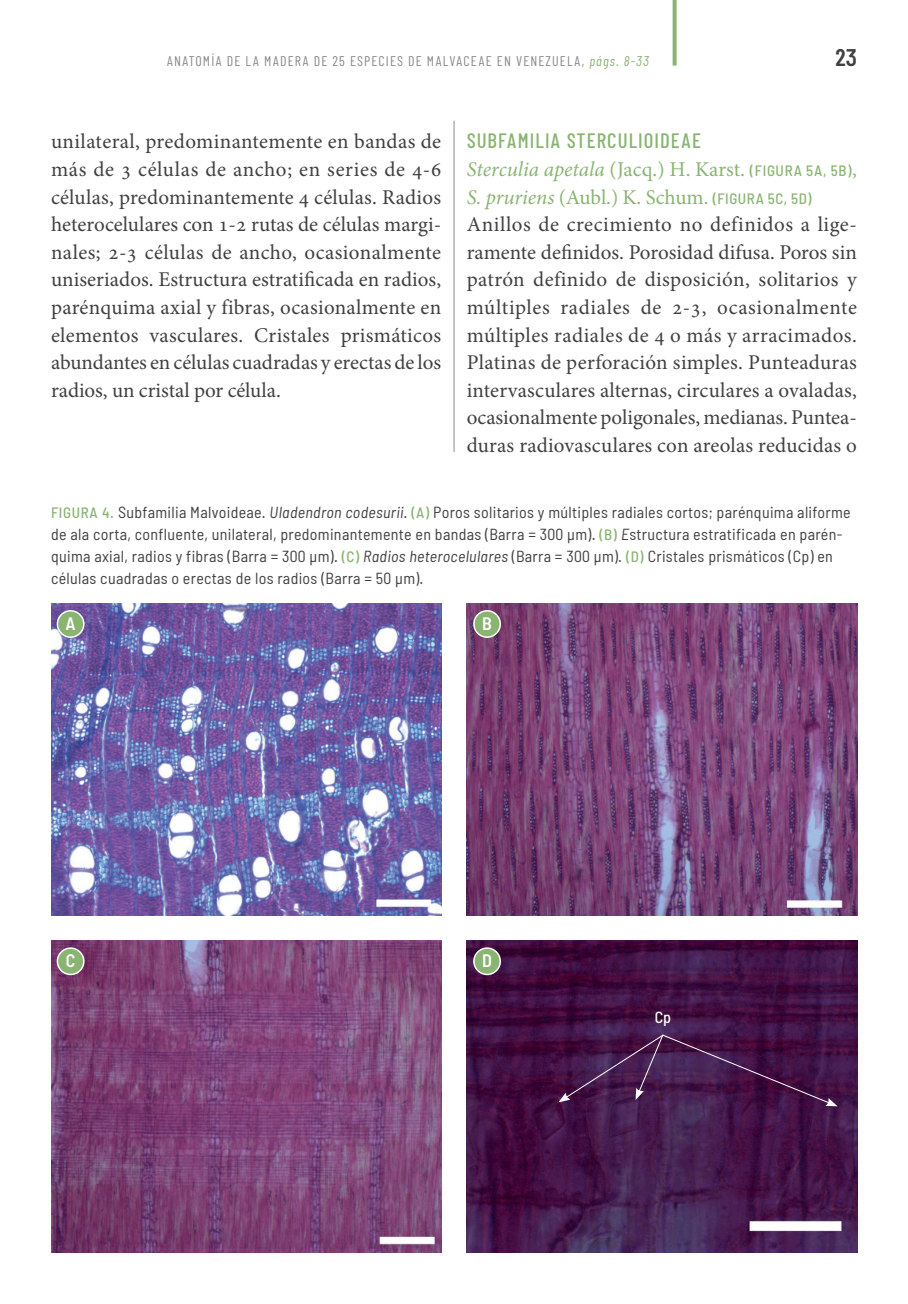
<style>
.page{position:relative;width:908px;height:1304px;background:#fff}
.page>*{position:absolute;margin:0;border:0;box-sizing:border-box;transform-origin:0 0}
.t1{font:600 24px "Barlow Condensed";color:#403f41}
.t2{font:21px/27.6px "Minion Pro";letter-spacing:.01em;color:#403f41;text-align:justify}
.t3{font:500 20.8px "Barlow Condensed";letter-spacing:.05em;color:#89b471}
.t4{font:600 semi-condensed 18px "Barlow";color:#fff}
.t5{font:semi-condensed 16px/22px "Barlow";letter-spacing:.02em;color:#403f41}
.t6{font:500 semi-condensed 16px "Barlow";color:#fff}
.t7{font:14px "Barlow Condensed";letter-spacing:.08em;color:#898b8b}
.s1{font-style:italic;color:#89b471}
.s2{color:#89b471}
.s3{font-family:"Barlow";font-weight:500;font-stretch:semi-condensed;font-size:15px;color:#89b471}
.s4{font-weight:500;font-size:15px;color:#89b471}
.s5{font-style:italic}
</style>
<div class="page">
<svg style="left:672px;top:0;width:4px;height:66px"></svg>
<img style="left:51px;top:603px;width:390px;height:312px">
<img style="left:466px;top:603px;width:390px;height:312px">
<img style="left:51px;top:940px;width:390px;height:312px">
<img style="left:466px;top:940px;width:390px;height:312px">
<svg style="left:558px;top:1034px;width:279px;height:72px;background:#471b4b"></svg>
<div style="left:57px;top:610px;width:27px;height:28px;background:#89b471;border:2px solid #fff;border-radius:50%"></div>
<div style="left:473px;top:610px;width:28px;height:28px;background:#89b471;border:2px solid #fff;border-radius:50%"></div>
<div style="left:57px;top:947px;width:27px;height:28px;background:#89b471;border:2px solid #fff;border-radius:50%"></div>
<div style="left:473px;top:947px;width:28px;height:28px;background:#89b471;border:2px solid #fff;border-radius:50%"></div>
<hr style="left:453px;top:121px;width:1px;height:331px;background:#898b8b">
<p class="t7" style="left:167px;top:52px;width:483px">ANATOMÍA DE LA MADERA DE 25 ESPECIES DE MALVACEAE EN VENEZUELA, <span class="s1">págs. 8-33</span></p>
<p class="t1" style="left:835px;top:42px;width:23px">23</p>
<p class="t2" style="left:51px;top:130px;width:391px">unilateral, predominantemente en bandas de más de 3 células de ancho; en series de 4-6 células, predominantemente 4 células. Radios heterocelulares con 1-2 rutas de células margi‐ nales; 2-3 células de ancho, ocasionalmente uniseriados. Estructura estratificada en radios, parénquima axial y fibras, ocasionalmente en elementos vasculares. Cristales prismáticos abundantes en células cuadradas y erectas de los radios, un cristal por célula.</p>
<p class="t3" style="left:466px;top:128px;width:236px">SUBFAMILIA STERCULIOIDEAE</p>
<p class="t2" style="left:466px;top:157px;width:391px;text-align:left"><span class="s1">Sterculia apetala</span> <span class="s2">(Jacq.) H. Karst.</span> <span class="s3">(FIGURA 5A, 5B)</span><span class="s2">, </span><span class="s1">S. pruriens</span> <span class="s2">(Aubl.) K. Schum.</span> <span class="s3">(FIGURA 5C, 5D)<br></span>Anillos de crecimiento no definidos a lige&shy;ramente definidos. Porosidad difusa. Poros sin patrón definido de disposición, solitarios y múltiples radiales de 2-3, ocasionalmente múltiples radiales de 4 o más y arracimados.<br>Platinas de perforación simples. Punteaduras intervasculares alternas, circulares a ovaladas, ocasionalmente poligonales, medianas. Puntea‐ duras radiovasculares con areolas reducidas o</p>
<p class="t5" style="left:51px;top:501px;width:800px"><span class="s4">FIGURA 4.</span> Subfamilia Malvoideae. <span class="s5">Uladendron codesurii.</span> <span class="s4">(A)</span> Poros solitarios y múltiples radiales cortos; parénquima aliforme de ala corta, confluente, unilateral, predominantemente en bandas (Barra = 300 µm). <span class="s4">(B)</span> <span class="s5">E</span>structura estratificada en parén&shy;quima axial, radios y fibras (Barra = 300 µm). <span class="s4">(C)</span> <span class="s5">Radios heterocelulares</span> (Barra = 300 µm). <span class="s4">(D)</span> Cristales prismáticos (Cp) en células cuadradas o erectas de los radios (Barra = 50 µm).</p>
<p class="t4" style="left:65px;top:612px;width:12px">A</p>
<p class="t4" style="left:482px;top:612px;width:11px">B</p>
<p class="t4" style="left:66px;top:949px;width:11px">C</p>
<p class="t4" style="left:482px;top:949px;width:11px">D</p>
<p class="t6" style="left:654px;top:1007px;width:18px">Cp</p>
</div>
